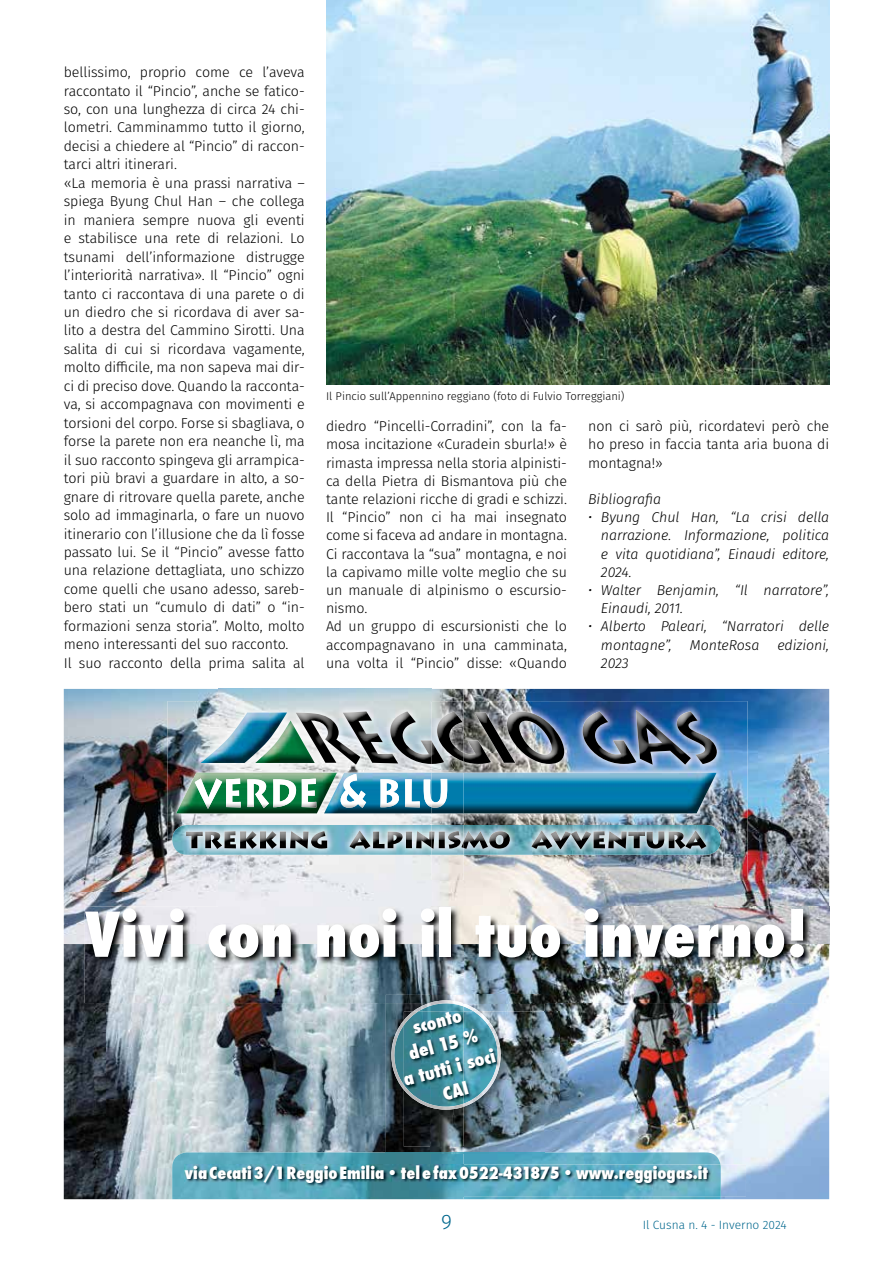
<style>
.page{position:relative;width:893px;height:1263px;background:#fff}
.page>*{position:absolute;margin:0;border:0;box-sizing:border-box;transform-origin:0 0}
.t1{font:800 condensed 60px "Futura";color:#fff}
.t2{font:300 21px "Fira Sans";color:#00678d}
.t3{font:800 condensed 18px/24px "Futura";color:#fff;text-align:center}
.t4{font:800 condensed 16.5px "Futura";color:#fff}
.t5{font:300 14.25px/18.5px "Fira Sans";letter-spacing:-.005em;color:#000}
.t6{font:italic 300 14.25px/18.1px "Fira Sans";letter-spacing:-.005em;color:#000}
.t7{font:300 12px "Fira Sans";color:#00678d}
.t8{font:300 11.25px "Fira Sans";color:#000}
</style>
<div class="page">
<img style="left:64px;top:689px;width:155px;height:255px">
<img style="left:219px;top:689px;width:213px;height:12px">
<div style="left:219px;top:880px;width:213px;height:26px;background:#e9ecf1"></div>
<img style="left:463px;top:689px;width:366px;height:40px">
<img style="left:733px;top:729px;width:96px;height:177px">
<img style="left:463px;top:880px;width:270px;height:26px">
<img style="left:432px;top:689px;width:31px;height:217px">
<img style="left:64px;top:944px;width:42px;height:255px">
<img style="left:106px;top:1003px;width:280px;height:196px">
<img style="left:544px;top:1003px;width:285px;height:196px">
<img style="left:172px;top:1152px;width:549px;height:47px">
<img style="left:184px;top:1164px;width:562px;height:32px">
<img style="left:167px;top:701px;width:580px;height:179px">
<img style="left:172px;top:825px;width:549px;height:30px">
<img style="left:510px;top:835px;width:159px;height:10px">
<img style="left:176px;top:720px;width:24px;height:93px">
<img style="left:432px;top:741px;width:12px;height:23px">
<img style="left:463px;top:740px;width:28px;height:24px">
<img style="left:437px;top:711px;width:26px;height:50px">
<img style="left:474px;top:713px;width:33px;height:50px">
<img style="left:507px;top:711px;width:57px;height:53px">
<img style="left:583px;top:710px;width:108px;height:55px">
<img style="left:677px;top:711px;width:40px;height:53px">
<img style="left:200px;top:712px;width:232px;height:101px">
<img style="left:432px;top:773px;width:285px;height:40px">
<img style="left:195px;top:778px;width:27px;height:31px">
<img style="left:226px;top:779px;width:15px;height:28px">
<img style="left:247px;top:779px;width:22px;height:29px">
<img style="left:273px;top:779px;width:23px;height:28px">
<img style="left:302px;top:779px;width:14px;height:28px">
<img style="left:341px;top:774px;width:25px;height:34px">
<img style="left:380px;top:779px;width:19px;height:28px">
<img style="left:405px;top:779px;width:15px;height:28px">
<img style="left:424px;top:779px;width:23px;height:29px">
<img style="left:186px;top:832px;width:17px;height:16px">
<img style="left:205px;top:832px;width:17px;height:17px">
<img style="left:224px;top:831px;width:12px;height:17px">
<img style="left:240px;top:831px;width:17px;height:18px">
<img style="left:260px;top:831px;width:17px;height:18px">
<img style="left:280px;top:832px;width:6px;height:16px">
<img style="left:290px;top:831px;width:19px;height:18px">
<img style="left:311px;top:831px;width:16px;height:17px">
<img style="left:349px;top:831px;width:22px;height:18px">
<img style="left:373px;top:832px;width:12px;height:16px">
<img style="left:388px;top:832px;width:15px;height:16px">
<img style="left:406px;top:832px;width:6px;height:16px">
<img style="left:416px;top:831px;width:19px;height:18px">
<img style="left:439px;top:832px;width:6px;height:16px">
<img style="left:448px;top:831px;width:12px;height:18px">
<img style="left:463px;top:831px;width:47px;height:18px">
<svg style="left:461px;top:842px;width:2px;height:6px"></svg>
<img style="left:531px;top:831px;width:19px;height:18px">
<img style="left:550px;top:831px;width:41px;height:18px">
<img style="left:593px;top:831px;width:12px;height:17px">
<img style="left:608px;top:831px;width:37px;height:18px">
<img style="left:647px;top:831px;width:17px;height:17px">
<img style="left:669px;top:831px;width:37px;height:18px">
<img style="left:431px;top:1003px;width:113px;height:8px">
<img style="left:386px;top:1003px;width:45px;height:150px">
<img style="left:431px;top:1147px;width:113px;height:6px">
<img style="left:463px;top:1003px;width:16px;height:8px">
<img style="left:431px;top:1003px;width:32px;height:3px">
<img style="left:388px;top:1020px;width:16px;height:70px">
<img style="left:431px;top:1011px;width:128px;height:136px">
<img style="left:404px;top:1107px;width:27px;height:40px">
<img style="left:404px;top:1020px;width:27px;height:65px">
<img style="left:404px;top:1085px;width:27px;height:22px">
<img style="left:463px;top:1011px;width:43px;height:96px">
<img style="left:431px;top:1103px;width:32px;height:7px">
<img style="left:404px;top:1020px;width:14px;height:5px">
<img style="left:85px;top:906px;width:347px;height:97px">
<img style="left:432px;top:906px;width:397px;height:38px">
<img style="left:463px;top:944px;width:366px;height:59px">
<img style="left:431px;top:945px;width:32px;height:50px">
<img style="left:431px;top:944px;width:32px;height:1px">
<img style="left:431px;top:995px;width:113px;height:8px">
<svg style="left:404px;top:1002px;width:27px;height:18px"></svg>
<img style="left:326px;top:0;width:503px;height:385px">
<p class="t5" style="left:64px;top:63px;width:242px">bellissimo, proprio come ce l’aveva raccontato il “Pincio”, anche se fatico&shy;so, con una lunghezza di circa 24 chi&shy;lometri. Camminammo tutto il giorno, decisi a chiedere al “Pincio” di raccon&shy;tarci altri itinerari.<br>«La memoria è una prassi narrativa – spiega Byung Chul Han – che collega in maniera sempre nuova gli eventi e stabilisce una rete di relazioni. Lo tsunami dell’informazione distrugge l’interiorità narrativa». Il “Pincio” ogni tanto ci raccontava di una parete o di un diedro che si ricordava di aver sa&shy;lito a destra del Cammino Sirotti. Una salita di cui si ricordava vagamente, molto difficile, ma non sapeva mai dir&shy;ci di preciso dove. Quando la racconta&shy;va, si accompagnava con movimenti e torsioni del corpo. Forse si sbagliava, o forse la parete non era neanche lì, ma il suo racconto spingeva gli arrampica&shy;tori più bravi a guardare in alto, a so&shy;gnare di ritrovare quella parete, anche solo ad immaginarla, o fare un nuovo itinerario con l’illusione che da lì fosse passato lui. Se il “Pincio” avesse fatto una relazione dettagliata, uno schizzo come quelli che usano adesso, sareb&shy;bero stati un “cumulo di dati” o “in&shy;formazioni senza storia”. Molto, molto meno interessanti del suo racconto.<br>Il suo racconto della prima salita al</p>
<p class="t8" style="left:326px;top:388px;width:300px">Il Pincio sull’Appennino reggiano (foto di Fulvio Torreggiani)</p>
<p class="t5" style="left:326px;top:417px;width:242px">diedro “Pincelli-Corradini”, con la fa&shy;mosa incitazione «Curadein sburla!» è rimasta impressa nella storia alpinisti&shy;ca della Pietra di Bismantova più che tante relazioni ricche di gradi e schizzi.<br>Il “Pincio” non ci ha mai insegnato come si faceva ad andare in montagna.<br>Ci raccontava la “sua” montagna, e noi la capivamo mille volte meglio che su un manuale di alpinismo o escursio&shy;nismo.<br>Ad un gruppo di escursionisti che lo accompagnavano in una camminata, una volta il “Pincio” disse: «Quando</p>
<p class="t5" style="left:588px;top:417px;width:242px;text-align:justify">non ci sarò più, ricordatevi però che ho preso in faccia tanta aria buona di montagna!»</p>
<p class="t6" style="left:588px;top:490px;width:74px">Bibliografia</p>
<p class="t6" style="left:601px;top:508px;width:230px;text-align:justify;text-indent:-13px">• Byung Chul Han, “La crisi della narrazione. Informazione, politica e vita quotidiana”, Einaudi editore, 2024.</p>
<p class="t6" style="left:601px;top:581px;width:230px;text-indent:-13px">• Walter Benjamin, “Il narratore”,<br>Einaudi, 2011.</p>
<p class="t6" style="left:601px;top:617px;width:230px;text-indent:-13px">• Alberto Paleari, “Narratori delle montagne”,</p>
<p class="t6" style="left:690px;top:635px;width:71px">MonteRosa</p>
<p class="t6" style="left:777px;top:635px;width:53px">edizioni,</p>
<p class="t6" style="left:601px;top:654px;width:29px">2023</p>
<h1 class="t1" style="left:85px;top:894px;width:724px">Vivi con noi il tuo inverno!</h1>
<p class="t3" style="left:388px;top:1022px;width:96px;rotate:-15deg">sconto<br>del 15 %<br>a tutti i soci<br>CAI</p>
<p class="t4" style="left:185px;top:1161px;width:525px">via Cecati 3/1 Reggio Emilia • tel e fax 0522-431875 • www.reggiogas.it</p>
<h2 class="t2" style="left:441px;top:1207px;width:12px">9</h2>
<p class="t7" style="left:643px;top:1216px;width:145px">Il Cusna n. 4 - Inverno 2024</p>
</div>
